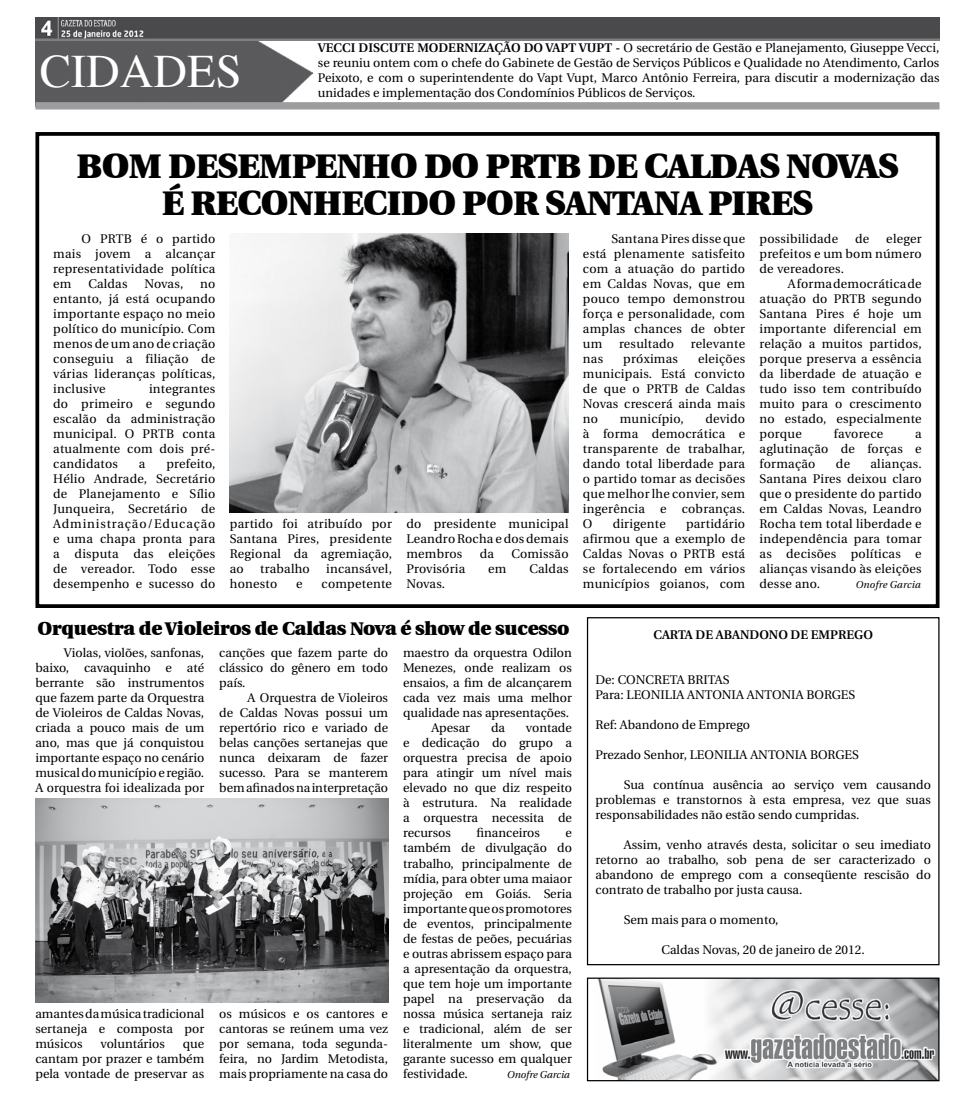
<style>
.page{position:relative;width:975px;height:1099px;background:#fff}
.page>*{position:absolute;margin:0;border:0;box-sizing:border-box;transform-origin:0 0}
.t1{font:47.5px "Times";color:#fff}
.t2{font:900 35px "Utopia";letter-spacing:-.02em;color:#000}
.t3{font:900 18.75px "Utopia";letter-spacing:-.01em;color:#000}
.t4{font:12.5px/15px "Utopia";color:#000;text-align:justify}
.t5{font:12.5px "Utopia";letter-spacing:.02em;color:#000}
.t6{font:600 12.5px "Utopia";color:#000}
.t7{font:italic 10px "Utopia";letter-spacing:.005em;color:#000}
.s1{font-weight:600}
</style>
<div class="page">
<img style="left:35px;top:40px;width:277px;height:62px">
<div style="left:35px;top:102px;width:904px;height:7px;background:#9c9d9f"></div>
<img style="left:35px;top:18px;width:904px;height:22px">
<div style="left:587px;top:617px;width:352px;height:348px;border:1px solid #000"></div>
<img style="left:230px;top:233px;width:338px;height:279px">
<div style="left:35px;top:132px;width:904px;height:476px;border:4px solid #000"></div>
<img style="left:598px;top:979px;width:339px;height:100px">
<div style="left:587px;top:977px;width:352px;height:104px;border:1px solid #000"></div>
<img style="left:35px;top:798px;width:353px;height:204px">
<h1 class="t1" style="left:40px;top:45px;width:203px">CIDADES</h1>
<p class="t4" style="left:318px;top:41px;width:623px;text-indent:41px"><span class="s1">DISCUTE MODERNIZAÇÃO DO VAPT VUPT -</span> O secretário de Gestão e Planejamento, Giuseppe Vecci, se reuniu ontem com o chefe do Gabinete de Gestão de Serviços Públicos e Qualidade no Atendimento, Carlos Peixoto, e com o superintendente do Vapt Vupt, Marco Antônio Ferreira, para discutir a modernização das unidades e implementação dos Condomínios Públicos de Serviços.</p>
<p class="t6" style="left:318px;top:41px;width:24px">VECCI</p>
<h2 class="t2" style="left:76px;top:146px;width:144px">BOM DESEMPEN</h2>
<h2 class="t2" style="left:362px;top:146px;width:535px">HO DO PRTB DE CALDAS NOVAS</h2>
<h2 class="t2" style="left:162px;top:183px;width:54px">É RECON</h2>
<h2 class="t2" style="left:313px;top:183px;width:176px">HECIDO POR</h2>
<h2 class="t2" style="left:545px;top:183px;width:208px">SANTANA PIRES</h2>
<p class="t4" style="left:53px;top:231px;width:164px;text-indent:28px">O PRTB é o partido mais jovem a alcançar representatividade política em</p>
<p class="t4" style="left:583px;top:231px;width:164px;text-indent:28px">Santana Pires disse que está plenamente satisfeito com a atuação do partido em Caldas Novas, que em pouco tempo demonstrou força e personalidade, com amplas chances de obter um</p>
<p class="t5" style="left:759px;top:231px;width:80px">possibilidade</p>
<p class="t4" style="left:855px;top:231px;width:16px">de</p>
<p class="t4" style="left:759px;top:231px;width:164px;text-indent:127px">eleger prefeitos e um bom número de vereadores.</p>
<p class="t4" style="left:759px;top:276px;width:164px;text-indent:28px">A forma democrática de atuação do PRTB segundo Santana Pires é hoje um importante diferencial em relação a muitos partidos, porque preserva a essência da liberdade de atuação e tudo isso tem contribuído muito para o crescimento no estado, especialmente porque</p>
<p class="t4" style="left:88px;top:276px;width:41px">Caldas</p>
<p class="t4" style="left:144px;top:276px;width:40px">Novas,</p>
<p class="t4" style="left:53px;top:276px;width:164px;text-indent:147px">no entanto, já está ocupando importante espaço no meio político do município. Com menos de um ano de criação conseguiu a filiação de várias lideranças políticas, inclusive</p>
<p class="t5" style="left:619px;top:336px;width:57px">resultado</p>
<p class="t5" style="left:691px;top:336px;width:56px">relevante</p>
<p class="t4" style="left:583px;top:351px;width:164px;text-indent:115px">eleições municipais. Está convicto de que o PRTB de Caldas Novas crescerá ainda mais no</p>
<p class="t4" style="left:583px;top:351px;width:22px">nas</p>
<p class="t5" style="left:623px;top:351px;width:56px">próximas</p>
<p class="t4" style="left:53px;top:381px;width:164px;text-indent:96px">integrantes do primeiro e segundo escalão da administração municipal. O PRTB conta atualmente com dois pré&shy;candidatos</p>
<p class="t4" style="left:583px;top:411px;width:164px;text-indent:122px">devido à forma democrática e transparente de trabalhar, dando total liberdade para o partido tomar as decisões que melhor lhe convier, sem ingerência e cobranças.<br>O</p>
<p class="t5" style="left:619px;top:411px;width:65px">município,</p>
<p class="t5" style="left:833px;top:426px;width:51px">favorece</p>
<p class="t4" style="left:759px;top:426px;width:164px;text-indent:156px">a aglutinação de forças e formação</p>
<p class="t4" style="left:53px;top:456px;width:164px;text-indent:113px">prefeito, Hélio Andrade, Secretário de Planejamento e Sílio Junqueira, Secretário de Administração/Educação e uma chapa pronta para a disputa das eleições de vereador. Todo esse desempenho e sucesso do</p>
<p class="t4" style="left:759px;top:456px;width:164px;text-indent:111px">alianças.<br>Santana Pires deixou claro que o presidente do partido em Caldas Novas, Leandro Rocha tem total liberdade e independência para tomar as decisões políticas e alianças visando às eleições desse ano.</p>
<p class="t4" style="left:835px;top:456px;width:16px">de</p>
<p class="t4" style="left:139px;top:456px;width:8px">a</p>
<p class="t4" style="left:230px;top:516px;width:164px">partido foi atribuído por Santana Pires, presidente Regional da agremiação, ao</p>
<p class="t4" style="left:406px;top:516px;width:164px">do presidente municipal Leandro Rocha e dos demais membros</p>
<p class="t4" style="left:583px;top:516px;width:164px;text-indent:103px">partidário afirmou que a exemplo de Caldas Novas o PRTB está se fortalecendo em vários municípios goianos, com</p>
<p class="t5" style="left:612px;top:516px;width:55px">dirigente</p>
<p class="t4" style="left:479px;top:546px;width:16px">da</p>
<p class="t5" style="left:511px;top:546px;width:59px">Comissão</p>
<p class="t5" style="left:260px;top:561px;width:51px">trabalho</p>
<p class="t5" style="left:326px;top:561px;width:67px">incansável,</p>
<p class="t5" style="left:230px;top:576px;width:49px">honesto</p>
<p class="t4" style="left:296px;top:576px;width:8px">e</p>
<p class="t5" style="left:321px;top:576px;width:72px">competente</p>
<p class="t5" style="left:406px;top:561px;width:60px">Provisória</p>
<p class="t4" style="left:488px;top:561px;width:20px">em</p>
<p class="t4" style="left:529px;top:561px;width:41px">Caldas</p>
<p class="t4" style="left:406px;top:576px;width:40px">Novas.</p>
<p class="t7" style="left:855px;top:579px;width:66px">Onofre Garcia</p>
<h3 class="t3" style="left:38px;top:617px;width:533px">ORQUESTRA DE VIOLEIROS DE CALDAS NOVA É SHOW DE SUCESSO</h3>
<p class="t4" style="left:35px;top:646px;width:170px;text-indent:28px">Violas, violões, sanfonas, baixo, cavaquinho e até berrante são instrumentos que fazem parte da Orquestra de Violeiros de Caldas Novas, criada a pouco mais de um ano, mas que já conquistou importante espaço no cenário musical do município e região.<br>A orquestra foi idealizada por</p>
<p class="t4" style="left:403px;top:646px;width:170px">maestro da orquestra Odilon</p>
<p class="t4" style="left:403px;top:661px;width:170px">Menezes, onde realizam os</p>
<p class="t4" style="left:403px;top:676px;width:170px">ensaios, a fim de alcançarem</p>
<p class="t4" style="left:403px;top:691px;width:170px">cada vez mais uma melhor</p>
<p class="t4" style="left:403px;top:706px;width:167px">qualidade nas apresentações.</p>
<p class="t4" style="left:431px;top:721px;width:40px">Apesar</p>
<p class="t4" style="left:491px;top:721px;width:16px">da</p>
<p class="t4" style="left:219px;top:646px;width:170px">canções que fazem parte do clássico do gênero em todo país.</p>
<p class="t4" style="left:219px;top:691px;width:170px;text-indent:28px">A Orquestra de Violeiros de Caldas Novas possui um repertório rico e variado de belas canções sertanejas que nunca deixaram de fazer sucesso. Para se manterem bem afinados na interpretação</p>
<p class="t4" style="left:403px;top:721px;width:170px;text-indent:123px">vontade e dedicação do grupo a orquestra precisa de apoio para atingir um nível mais elevado no que diz respeito à estrutura. Na realidade a orquestra necessita de recursos</p>
<p class="t4" style="left:476px;top:826px;width:65px">financeiros</p>
<p class="t4" style="left:403px;top:826px;width:170px;text-indent:162px">e também de divulgação do trabalho, principalmente de mídia, para obter uma maiaor projeção em Goiás. Seria importante que os promotores de eventos, principalmente de festas de peões, pecuárias e outras abrissem espaço para a apresentação da orquestra, que tem hoje um importante papel na preservação da nossa música sertaneja raiz e tradicional, além de ser literalmente um show, que garante sucesso em qualquer festividade.</p>
<p class="t4" style="left:35px;top:1006px;width:170px">amantes da música tradicional sertaneja e composta por músicos</p>
<p class="t4" style="left:219px;top:1006px;width:170px">os músicos e os cantores e cantoras se reúnem uma vez por semana, toda segunda&shy;feira, no Jardim Metodista, mais propriamente na casa do</p>
<p class="t4" style="left:100px;top:1036px;width:66px">voluntários</p>
<p class="t4" style="left:35px;top:1036px;width:170px;text-indent:147px">que cantam por prazer e também pela vontade de preservar as</p>
<p class="t7" style="left:507px;top:1068px;width:64px">Onofre Garcia</p>
<p class="t6" style="left:653px;top:628px;width:220px">CARTA DE ABANDONO DE EMPREGO</p>
<p class="t4" style="left:595px;top:672px;width:261px">De: CONCRETA BRITAS<br>Para: LEONILIA ANTONIA ANTONIA BORGES</p>
<p class="t4" style="left:595px;top:717px;width:156px">Ref: Abandono de Emprego</p>
<p class="t4" style="left:595px;top:747px;width:265px">Prezado Senhor, LEONILIA ANTONIA BORGES</p>
<p class="t4" style="left:595px;top:777px;width:337px;text-indent:28px">Sua contínua ausência ao serviço vem causando problemas e transtornos à esta empresa, vez que suas responsabilidades não estão sendo cumpridas.</p>
<p class="t4" style="left:595px;top:837px;width:337px;text-indent:28px">Assim, venho através desta, solicitar o seu imediato retorno ao trabalho, sob pena de ser caracterizado o abandono de emprego com a conseqüente rescisão do contrato de trabalho por justa causa.</p>
<p class="t4" style="left:624px;top:912px;width:156px">Sem mais para o momento,</p>
<p class="t4" style="left:661px;top:942px;width:205px">Caldas Novas, 20 de janeiro de 2012.</p>
</div>
